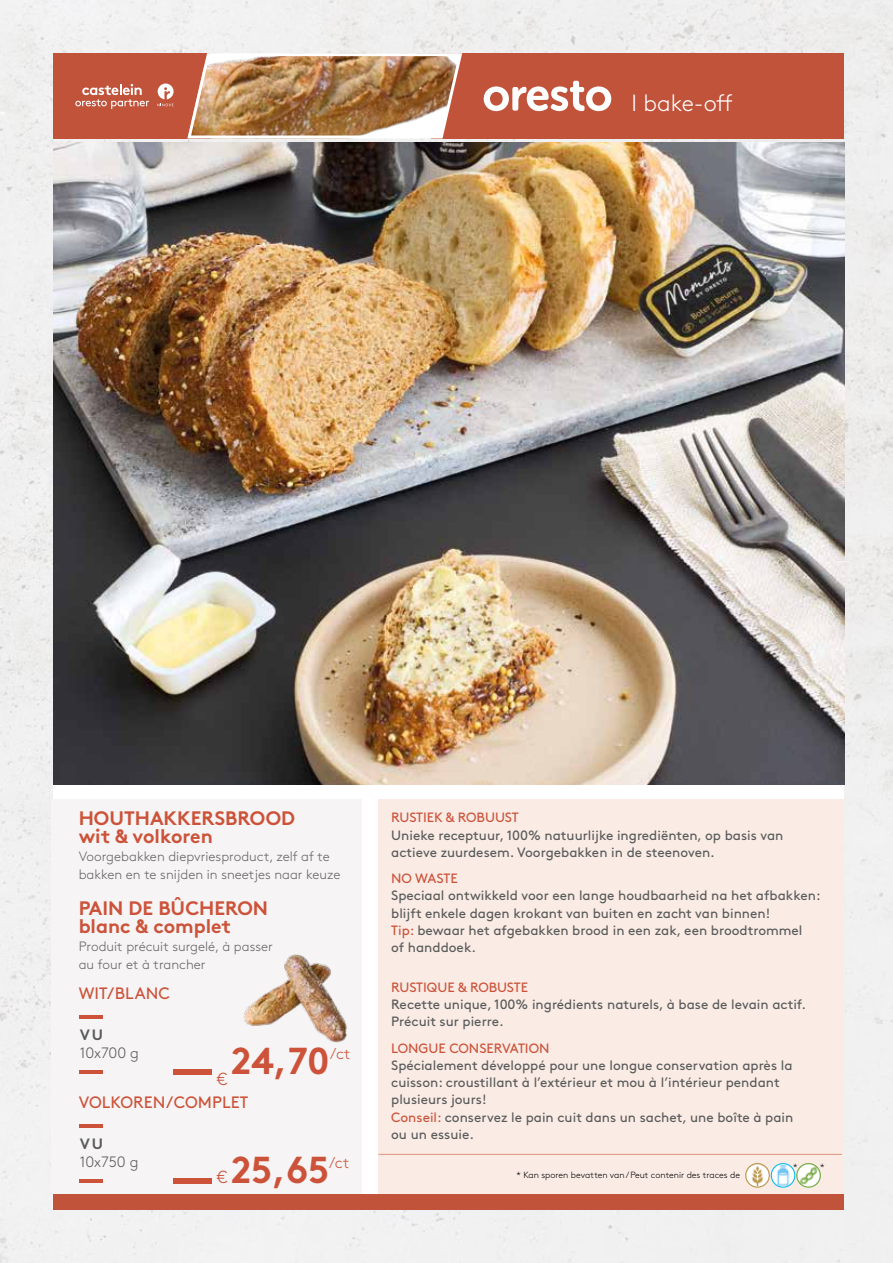
<style>
.page{position:relative;width:893px;height:1263px;background:#f0f0f0}
.page>*{position:absolute;margin:0;border:0;box-sizing:border-box;transform-origin:0 0}
.t1{font:700 37.5px "Brown";letter-spacing:-.01em;color:#cc5239}
.t2{font:300 23.4px "Brown";letter-spacing:-.005em;color:#fff}
.t3{font:700 19.5px/18px "Brown";color:#cc5239}
.t4{font:300 17.55px "Brown";color:#cc5239}
.t5{font:16.5px "Brown";letter-spacing:.005em;color:#cc5239}
.t6{font:300 15.75px "Brown";color:#cc5239}
.t7{font:300 15px "Brown";color:#585a5a}
.t8{font:700 15px "Brown";color:#585a5a}
.t9{font:13.5px/17.2px "Brown";color:#585a5a}
.t10{font:300 13.5px/18px "Brown";color:#646363}
.t11{font:13.5px "Brown";color:#cc5239}
.t12{font:300 9px "Brown";color:#000}
.s1{color:#cc5239}
</style>
<div class="page">
<div style="left:53px;top:784px;width:791px;height:426px;background:#fff"></div>
<div style="left:51px;top:799px;width:310px;height:411px;background:#f6f4f4"></div>
<hr style="left:79px;top:1015px;width:23px;height:4px;background:#cc5239">
<hr style="left:79px;top:1070px;width:23px;height:3px;background:#cc5239">
<hr style="left:79px;top:1125px;width:23px;height:3px;background:#cc5239">
<hr style="left:79px;top:1179px;width:23px;height:3px;background:#cc5239">
<div style="left:173px;top:1069px;width:38px;height:5px;background:#cc5239"></div>
<div style="left:173px;top:1178px;width:38px;height:5px;background:#cc5239"></div>
<img style="left:243px;top:954px;width:104px;height:89px">
<div style="left:378px;top:799px;width:466px;height:411px;background:#faebe5"></div>
<img style="left:53px;top:142px;width:791px;height:642px">
<hr style="left:378px;top:1154px;width:464px;height:1px;background:#cc5239">
<div style="left:53px;top:1194px;width:791px;height:16px;background:#c1533b"></div>
<div style="left:53px;top:53px;width:157px;height:85px;background:#c1533b"></div>
<svg style="left:75px;top:84px;width:74px;height:25px"></svg>
<svg style="left:157px;top:84px;width:17px;height:22px"></svg>
<div style="left:432px;top:53px;width:412px;height:85px;background:#c1533b"></div>
<img style="left:186px;top:52px;width:278px;height:88px">
<svg style="left:484px;top:81px;width:127px;height:30px"></svg>
<img style="left:746px;top:1163px;width:23px;height:24px;border-radius:12px">
<div style="left:745px;top:1163px;width:25px;height:25px;border:1px solid #bb9549;border-radius:50%"></div>
<img style="left:797px;top:1163px;width:23px;height:24px;border-radius:12px">
<div style="left:796px;top:1163px;width:25px;height:25px;border:1px solid #75ac45;border-radius:50%"></div>
<img style="left:771px;top:1163px;width:24px;height:24px;border-radius:12px">
<div style="left:771px;top:1163px;width:24px;height:25px;border:1px solid #0bbbef;border-radius:50%"></div>
<h2 class="t2" style="left:631px;top:86px;width:103px">I bake-off</h2>
<h3 class="t3" style="left:79px;top:807px;width:218px">HOUTHAKKERSBROOD wit &amp; volkoren</h3>
<p class="t10" style="left:79px;top:846px;width:263px">Voorgebakken diepvriesproduct, zelf af te bakken en te snijden in sneetjes naar keuze</p>
<h3 class="t3" style="left:79px;top:897px;width:191px">PAIN DE BÛCHERON blanc &amp; complet</h3>
<p class="t10" style="left:79px;top:936px;width:196px">Produit précuit surgelé, à passer au four et à trancher</p>
<p class="t5" style="left:79px;top:981px;width:93px">WIT/BLANC</p>
<p class="t8" style="left:80px;top:1022px;width:25px">VU</p>
<p class="t7" style="left:80px;top:1041px;width:61px">10x700 g</p>
<h1 class="t1" style="left:231px;top:1031px;width:100px">24,70</h1>
<p class="t6" style="left:330px;top:1042px;width:22px">/ct</p>
<p class="t4" style="left:217px;top:1066px;width:12px">€</p>
<p class="t5" style="left:79px;top:1090px;width:171px">VOLKOREN/COMPLET</p>
<p class="t8" style="left:80px;top:1131px;width:25px">VU</p>
<p class="t7" style="left:80px;top:1150px;width:60px">10x750 g</p>
<h1 class="t1" style="left:231px;top:1140px;width:100px">25,65</h1>
<p class="t6" style="left:329px;top:1151px;width:22px">/ct</p>
<p class="t4" style="left:217px;top:1164px;width:12px">€</p>
<p class="t11" style="left:391px;top:807px;width:129px">RUSTIEK &amp; ROBUUST</p>
<p class="t9" style="left:391px;top:825px;width:394px">Unieke receptuur, 100% natuurlijke ingrediënten, op basis van actieve zuurdesem. Voorgebakken in de steenoven.</p>
<p class="t11" style="left:391px;top:868px;width:68px">NO WASTE</p>
<p class="t9" style="left:391px;top:886px;width:431px">Speciaal ontwikkeld voor een lange houdbaarheid na het afbakken: blijft enkele dagen krokant van buiten en zacht van binnen!<br><span class="s1">Tip:</span> bewaar het afgebakken brood in een zak, een broodtrommel<br>of handdoek.</p>
<p class="t11" style="left:391px;top:977px;width:138px">RUSTIQUE &amp; ROBUSTE</p>
<p class="t9" style="left:391px;top:995px;width:416px">Recette unique, 100% ingrédients naturels, à base de levain actif.<br>Précuit sur pierre.</p>
<p class="t11" style="left:391px;top:1038px;width:160px">LONGUE CONSERVATION</p>
<p class="t9" style="left:391px;top:1055px;width:404px">Spécialement développé pour une longue conservation après la cuisson: croustillant à l’extérieur et mou à l’intérieur pendant plusieurs jours!<br><span class="s1">Conseil:</span> conservez le pain cuit dans un sachet, une boîte à pain ou un essuie.</p>
<p class="t12" style="left:517px;top:1168px;width:225px">* Kan sporen bevatten van / Peut contenir des traces de</p>
<p class="t12" style="left:793px;top:1160px;width:6px">*</p>
<p class="t12" style="left:820px;top:1160px;width:6px">*</p>
</div>
